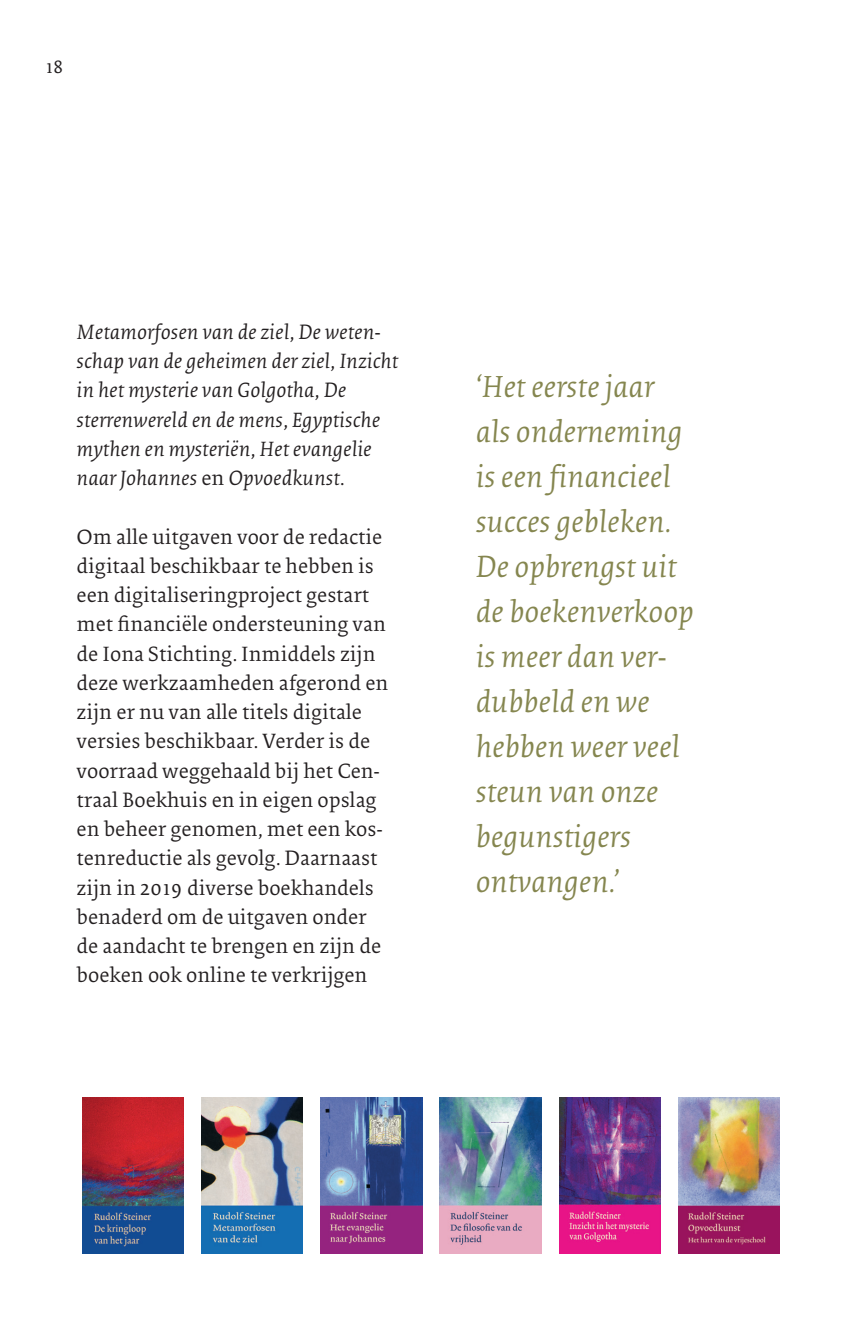
<style>
.page{position:relative;width:862px;height:1340px;background:#fff}
.page>*{position:absolute;margin:0;border:0;box-sizing:border-box;transform-origin:0 0}
.t1{font:italic 31.5px/45px "Collis";color:#85864f}
.t2{font:21.38px/29.2px "Collis";color:#231f20}
.t3{font:italic 21.38px/29.2px "Collis";color:#231f20}
.t4{font:19.12px "Collis";color:#231f20}
.s1{font-style:normal}
</style>
<div class="page">
<img style="left:201px;top:1097px;width:102px;height:156px">
<img style="left:320px;top:1097px;width:102px;height:156px">
<img style="left:678px;top:1097px;width:101px;height:156px">
<img style="left:559px;top:1097px;width:101px;height:156px">
<img style="left:82px;top:1097px;width:102px;height:156px">
<img style="left:439px;top:1097px;width:102px;height:156px">
<p class="t4" style="left:46px;top:55px;width:20px">18</p>
<p class="t3" style="left:77px;top:319px;width:323px">Metamorfosen van de ziel<span class="s1">,</span> De weten&shy;schap van de geheimen der ziel<span class="s1">,</span> Inzicht in het mysterie van Golgotha<span class="s1">,</span> De sterrenwereld en de mens<span class="s1">,</span> Egyptische mythen en mysteriën<span class="s1">,</span> Het evangelie naar Johannes <span class="s1">en</span> Opvoedkunst<span class="s1">.</span></p>
<p class="t2" style="left:77px;top:524px;width:313px">Om alle uitgaven voor de redactie digitaal beschikbaar te hebben is een digitaliseringproject gestart met financiële ondersteuning van de Iona Stichting. Inmiddels zijn deze werkzaamheden afgerond en zijn er nu van alle titels digitale versies beschikbaar. Verder is de voorraad weggehaald bij het Cen&shy;traal Boekhuis en in eigen opslag en beheer genomen, met een kos&shy;tenreductie als gevolg. Daarnaast zijn in 2019 diverse boekhandels benaderd om de uitgaven onder de aandacht te brengen en zijn de boeken ook online te verkrijgen</p>
<h1 class="t1" style="left:475px;top:366px;width:220px">‘Het eerste jaar als onderneming is een financieel succes gebleken.<br>De opbrengst uit de boekenverkoop is meer dan ver&shy;dubbeld en we hebben weer veel steun van onze begunstigers ontvangen.’</h1>
</div>
